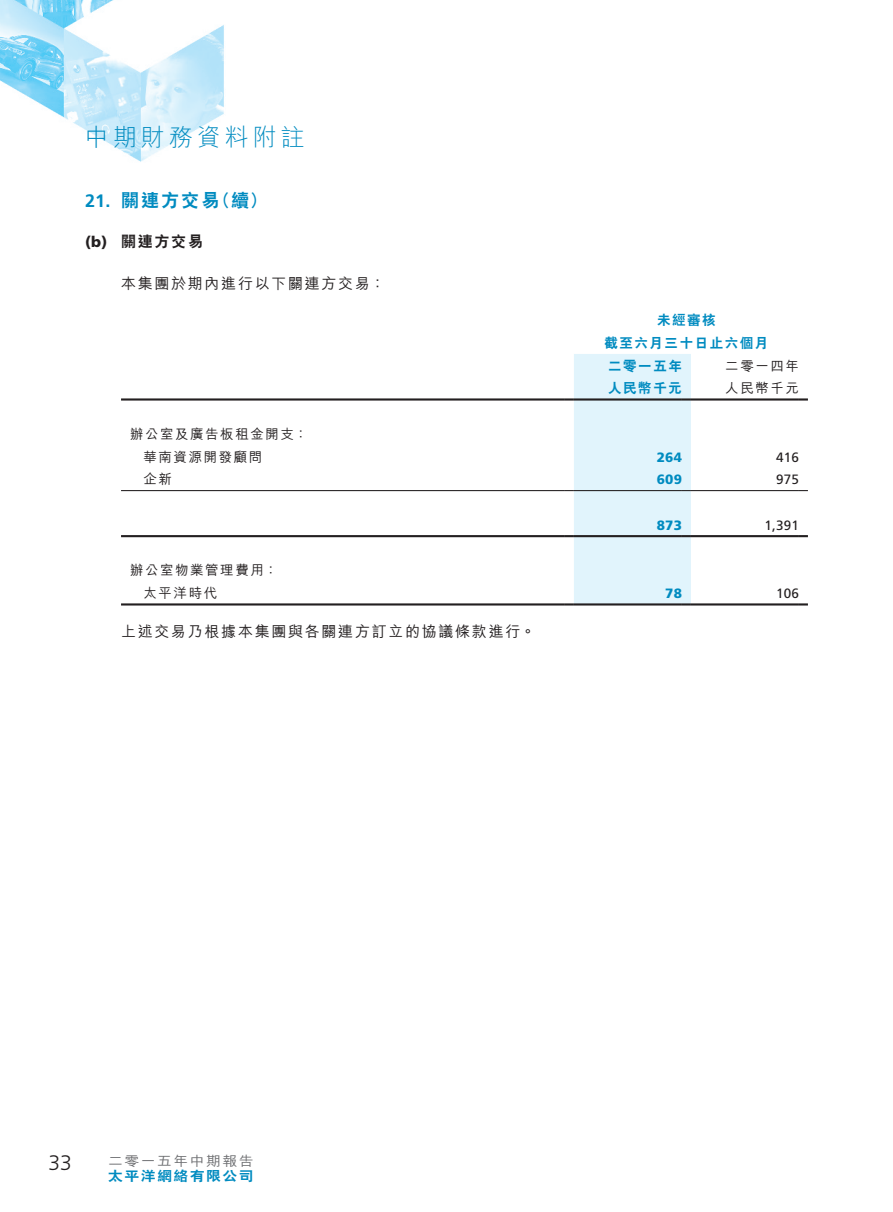
<style>
.page{position:relative;width:893px;height:1212px;background:#fff}
.page>*{position:absolute;margin:0;border:0;box-sizing:border-box;transform-origin:0 0}
.t1{font:300 24px "M Hei HK";letter-spacing:.165em;color:#008bc0}
.t2{font:300 21px "Frutiger LT Std";color:#231f20}
._03_H1{font:800 18px "C Hei 2 HK";letter-spacing:.115em;color:#008bc0}
._03_H1-2{font:700 18px "Frutiger LT Std";color:#008bc0}
._12___P2{font:500 15px "M Hei HK";letter-spacing:.115em;color:#231f20}
._04___H2{font:800 15px "C Hei 2 HK";letter-spacing:.115em;color:#231f20}
._04___H2-2{font:900 15px "Frutiger LT Std";color:#231f20}
._29_Table_Stub__Note{font:500 13.5px "M Hei HK";letter-spacing:.115em;color:#231f20}
._02_Note_Text{font:800 13.5px/22.5px "C Hei 2 HK";letter-spacing:.115em;color:#008bc0;text-align:center}
._02_Note_Text-2{font:13.5px "Frutiger LT Std";letter-spacing:.015em;color:#231f20}
._02_Note_Text-3{font:900 13.5px "Frutiger LT Std";letter-spacing:.015em;color:#008bc0}
._02_Note_Text-4{font:500 13.5px "M Hei HK";letter-spacing:.115em;color:#231f20}
.t3{font:500 13.5px "M Hei HK";letter-spacing:.1em;color:#6c6d70;scale:1.1 1}
._02_Note_Text-5{font:800 13.5px "C Hei 2 HK";letter-spacing:.115em;color:#008bc0;scale:1.1 1}
</style>
<div class="page">
<img style="left:0;top:0;width:808px;height:606px">
<svg style="left:121px;top:354px;width:687px;height:249px"></svg>
<hr style="left:121px;top:398px;width:444px;height:3px;background:#231f20">
<hr style="left:691px;top:398px;width:108px;height:3px;background:#231f20">
<svg style="left:799px;top:398px;width:9px;height:3px"></svg>
<hr style="left:121px;top:535px;width:444px;height:2px;background:#231f20">
<hr style="left:691px;top:535px;width:108px;height:2px;background:#231f20">
<svg style="left:799px;top:535px;width:9px;height:2px"></svg>
<hr style="left:121px;top:603px;width:444px;height:2px;background:#231f20">
<hr style="left:691px;top:603px;width:108px;height:2px;background:#231f20">
<svg style="left:799px;top:603px;width:9px;height:2px"></svg>
<hr style="left:121px;top:490px;width:444px;height:1px;background:#231f20">
<svg style="left:565px;top:354px;width:126px;height:251px;background:#deeff6"></svg>
<hr style="left:691px;top:490px;width:108px;height:1px;background:#231f20">
<h1 class="t1" style="left:85px;top:120px;width:221px">中期財務資料附註</h1>
<p class="_03_H1-2" style="left:85px;top:191px;width:27px">21.</p>
<p class="_04___H2-2" style="left:85px;top:232px;width:24px">b( )</p>
<p class="_03_H1" style="left:121px;top:189px;width:100px">關連方交易</p>
<p class="_03_H1" style="left:213px;top:189px;width:56px">（續(</p>
<p class="_04___H2" style="left:121px;top:231px;width:83px">關連方交易</p>
<p class="_12___P2" style="left:121px;top:272px;width:266px">本集團於期內進行以下關連方交易：</p>
<p class="_29_Table_Stub__Note" style="left:130px;top:424px;width:179px">辦公室及廣告板租金開支：</p>
<p class="_29_Table_Stub__Note" style="left:144px;top:447px;width:120px">華南資源開發顧問</p>
<p class="_29_Table_Stub__Note" style="left:144px;top:470px;width:30px">企新</p>
<p class="_29_Table_Stub__Note" style="left:130px;top:561px;width:149px">辦公室物業管理費用：</p>
<p class="_29_Table_Stub__Note" style="left:144px;top:583px;width:75px">太平洋時代</p>
<p class="_12___P2" style="left:121px;top:620px;width:416px">上述交易乃根據本集團與各關連方訂立的協議條款進行。</p>
<p class="_02_Note_Text" style="left:604px;top:309px;width:166px">未經審核<br>截至六月三十日止六個月</p>
<p class="_02_Note_Text-4" style="left:725px;top:356px;width:75px">二零一四年</p>
<p class="_02_Note_Text" style="left:608px;top:354px;width:75px">二零一五年</p>
<p class="_02_Note_Text" style="left:608px;top:377px;width:75px">人民幣千元</p>
<p class="_02_Note_Text-4" style="left:725px;top:378px;width:75px">人民幣千元</p>
<p class="_02_Note_Text-3" style="left:657px;top:449px;width:27px">264</p>
<p class="_02_Note_Text-2" style="left:776px;top:449px;width:24px">416</p>
<p class="_02_Note_Text-3" style="left:657px;top:471px;width:27px">609</p>
<p class="_02_Note_Text-2" style="left:776px;top:472px;width:24px">975</p>
<p class="_02_Note_Text-3" style="left:657px;top:517px;width:27px">873</p>
<p class="_02_Note_Text-2" style="left:764px;top:517px;width:36px">1,391</p>
<p class="_02_Note_Text-3" style="left:665px;top:585px;width:18px">78</p>
<p class="_02_Note_Text-2" style="left:776px;top:586px;width:24px">106</p>
<h2 class="t2" style="left:49px;top:1150px;width:25px">33</h2>
<p class="t3" style="left:108px;top:1151px;width:134px">二零一五年中期報告</p>
<p class="_02_Note_Text-5" style="left:108px;top:1166px;width:134px">太平洋網絡有限公司</p>
</div>
